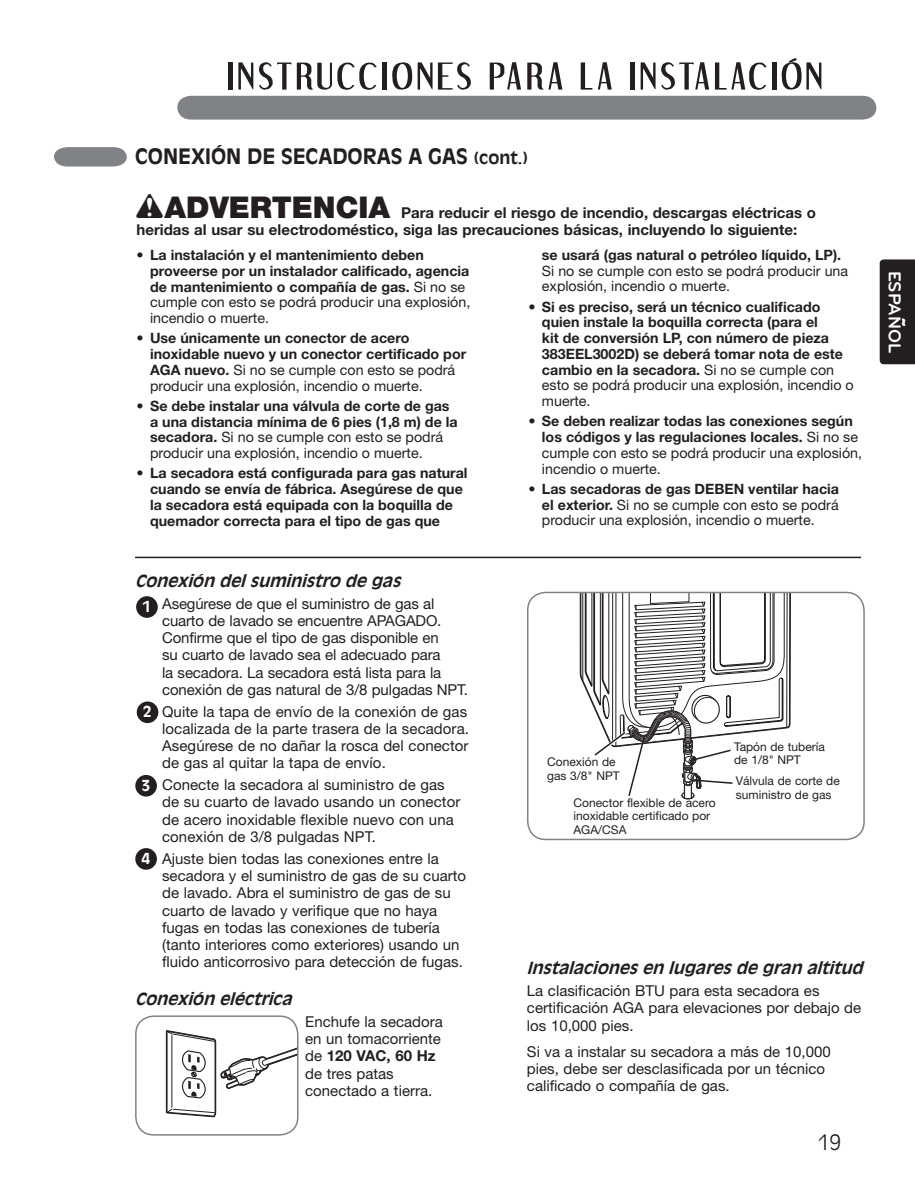
<style>
.page{position:relative;width:915px;height:1191px;background:#fff}
.page>*{position:absolute;margin:0;border:0;box-sizing:border-box;transform-origin:0 0}
.t1{font:700 21px "Antique Olive";color:#231f20}
.t2{font:300 21px "Antique Olive";color:#231f20}
.t3{font:700 18px "Bryant LG";color:#fff}
.t4{font:italic 700 16.5px "Antique Olive";color:#231f20}
.t5{font:700 15.3px "Bryant LG";color:#fff}
.t6{font:15px/17.2px "Helvetica Neue";color:#231f20}
.t7{font:700 15px/17.2px "Helvetica Neue";color:#231f20}
.t8{font:700 15px "Antique Olive";color:#fff}
.t9{font:700 14.25px/15.8px "Helvetica Neue";color:#231f20}
.t10{font:14.25px/15.8px "Helvetica Neue";color:#231f20}
.t11{font:12px/13.5px "Helvetica Neue";color:#231f20}
.s1{font-size:16.5px}
.s2{font-weight:900;font-size:30px}
.s3{font-weight:400}
.s4{font-weight:700}
</style>
<div class="page">
<div style="left:879px;top:259px;width:35px;height:105px;background:#231f20"></div>
<svg style="left:54px;top:147px;width:73px;height:19px"></svg>
<div style="left:526px;top:591px;width:338px;height:249px;border:2px solid #808285;border-radius:18px"></div>
<div style="left:137px;top:597px;width:20px;height:20px;background:#231f20;border-radius:50%"></div>
<div style="left:136px;top:596px;width:22px;height:22px;border:2px solid #231f20;border-radius:50%"></div>
<div style="left:137px;top:702px;width:20px;height:20px;background:#231f20;border-radius:50%"></div>
<div style="left:137px;top:701px;width:21px;height:22px;border:2px solid #231f20;border-radius:50%"></div>
<div style="left:136px;top:775px;width:20px;height:20px;background:#231f20;border-radius:50%"></div>
<div style="left:135px;top:775px;width:22px;height:21px;border:2px solid #231f20;border-radius:50%"></div>
<div style="left:136px;top:848px;width:20px;height:21px;background:#231f20;border-radius:50%"></div>
<div style="left:135px;top:848px;width:22px;height:21px;border:2px solid #231f20;border-radius:50%"></div>
<svg style="left:578px;top:592px;width:214px;height:247px"></svg>
<svg style="left:165px;top:1022px;width:132px;height:96px"></svg>
<div style="left:135px;top:1015px;width:163px;height:120px;border:2px solid #808285;border-radius:18px"></div>
<hr style="left:135px;top:556px;width:725px;height:2px;background:#231f20">
<svg style="left:177px;top:58px;width:699px;height:62px"></svg>
<h1 class="t1" style="left:135px;top:143px;width:394px">CONEXIÓN DE SECADORAS A GAS <span class="s1">(cont.)</span></h1>
<p class="t7" style="left:136px;top:203px;width:680px;text-indent:28px"><span class="s2">ADVERTENCIA</span> Para reducir el riesgo de incendio, descargas eléctricas o heridas al usar su electrodoméstico, siga las precauciones básicas, incluyendo lo siguiente:</p>
<p class="t9" style="left:150px;top:247px;width:321px;text-indent:-13px"><span class="s3">•</span> La instalación y el mantenimiento deben proveerse por un instalador calificado, agencia de mantenimiento o compañía de gas. <span class="s3">Si no se cumple con esto se podrá producir una explosión, incendio o muerte.</span></p>
<p class="t9" style="left:150px;top:330px;width:317px;text-indent:-13px"><span class="s3">•</span> Use únicamente un conector de acero inoxidable nuevo y un conector certificado por AGA nuevo. <span class="s3">Si no se cumple con esto se podrá producir una explosión, incendio o muerte.</span></p>
<p class="t9" style="left:150px;top:397px;width:309px;text-indent:-13px"><span class="s3">•</span> Se debe instalar una válvula de corte de gas a una distancia mínima de 6 pies (1,8 m) de la secadora. <span class="s3">Si no se cumple con esto se podrá producir una explosión, incendio o muerte.</span></p>
<p class="t9" style="left:150px;top:465px;width:319px;text-indent:-13px"><span class="s3">•</span> La secadora está configurada para gas natural cuando se envía de fábrica. Asegúrese de que la secadora está equipada con la boquilla de quemador correcta para el tipo de gas que</p>
<p class="t4" style="left:135px;top:570px;width:272px">Conexión delsuministro degas</p>
<p class="t6" style="left:162px;top:594px;width:307px">Asegúrese de que el suministro de gas al cuarto de lavado se encuentre APAGADO.<br>Confirme que el tipo de gas disponible en<br>su cuarto de lavado sea el adecuado para<br>la secadora. La secadora está lista para la conexión de gas natural de 3/8 pulgadas NPT.</p>
<p class="t6" style="left:162px;top:702px;width:308px;text-align:justify">Quite la tapa de envío de la conexión de gas localizada de la parte trasera de la secadora.<br>Asegúrese de no dañar la rosca del conector de gas al quitar la tapa de envío.</p>
<p class="t6" style="left:162px;top:776px;width:299px">Conecte la secadora al suministro de gas de su cuarto de lavado usando un conector de acero inoxidable flexible nuevo con una conexión de 3/8 pulgadas NPT.</p>
<p class="t6" style="left:162px;top:849px;width:305px">Ajuste bien todas las conexiones entre la secadora y el suministro de gas de su cuarto de lavado. Abra el suministro de gas de su cuarto de lavado y verifique que no haya fugas en todas las conexiones de tubería (tanto interiores como exteriores) usando un fluido anticorrosivo para detección de fugas.</p>
<p class="t8" style="left:143px;top:597px;width:10px">1</p>
<p class="t8" style="left:143px;top:702px;width:10px">2</p>
<p class="t8" style="left:142px;top:776px;width:10px">3</p>
<p class="t8" style="left:142px;top:849px;width:10px">4</p>
<p class="t4" style="left:135px;top:989px;width:163px">Conexión eléctrica</p>
<p class="t6" style="left:305px;top:1012px;width:139px">Enchufe la secadora en un tomacorriente de <span class="s4">120 VAC, 60 Hz </span>de tres patas conectado a tierra.</p>
<p class="t9" style="left:541px;top:247px;width:300px">se usará (gas natural o petróleo líquido, LP).</p>
<p class="t10" style="left:541px;top:262px;width:307px">Si no se cumple con esto se podrá producir una explosión, incendio o muerte.</p>
<p class="t9" style="left:541px;top:298px;width:313px;text-indent:-13px"><span class="s3">•</span> Si es preciso, será un técnico cualificado quien instale la boquilla correcta (para el<br>kit de conversión LP, con número de pieza 383EEL3002D) se deberá tomar nota de este cambio en la secadora. <span class="s3">Si no se cumple con esto se podrá producir una explosión, incendio o muerte.</span></p>
<p class="t9" style="left:541px;top:413px;width:321px;text-indent:-13px"><span class="s3">•</span> Se deben realizar todas las conexiones según los códigos y las regulaciones locales. <span class="s3">Si no se cumple con esto se podrá producir una explosión, incendio o muerte.</span></p>
<p class="t10" style="left:541px;top:481px;width:298px;text-align:justify;text-indent:-13px">• <span class="s4">Las secadoras de gas DEBEN ventilar hacia el exterior.</span> Si no se cumple con esto se podrá producir una explosión, incendio o muerte.</p>
<p class="t11" style="left:547px;top:755px;width:74px">Conexión de gas 3/8" NPT</p>
<p class="t11" style="left:573px;top:795px;width:144px">Conector flexible de acero inoxidable certificado por<br>AGA/CSA</p>
<p class="t11" style="left:733px;top:739px;width:92px">Tapón de tubería de 1/8" NPT</p>
<p class="t11" style="left:735px;top:774px;width:105px">Válvula de corte de suministro de gas</p>
<p class="t4" style="left:526px;top:958px;width:342px">Instalacionesen lugaresdegran altitud</p>
<p class="t6" style="left:526px;top:982px;width:335px">La clasificación BTU para esta secadora es certificación AGA para elevaciones por debajo de los 10,000 pies.</p>
<p class="t6" style="left:526px;top:1042px;width:305px">Si va a instalar su secadora a más de 10,000 pies, debe ser desclasificada por un técnico calificado o compañía de gas.</p>
<h1 class="t2" style="left:817px;top:1129px;width:25px">19</h1>
<p class="t3" style="left:905px;top:271px;width:84px;rotate:90deg">ESPANOL</p>
<p class="t5" style="left:913px;top:318px;width:9px;rotate:90deg">~</p>
</div>
